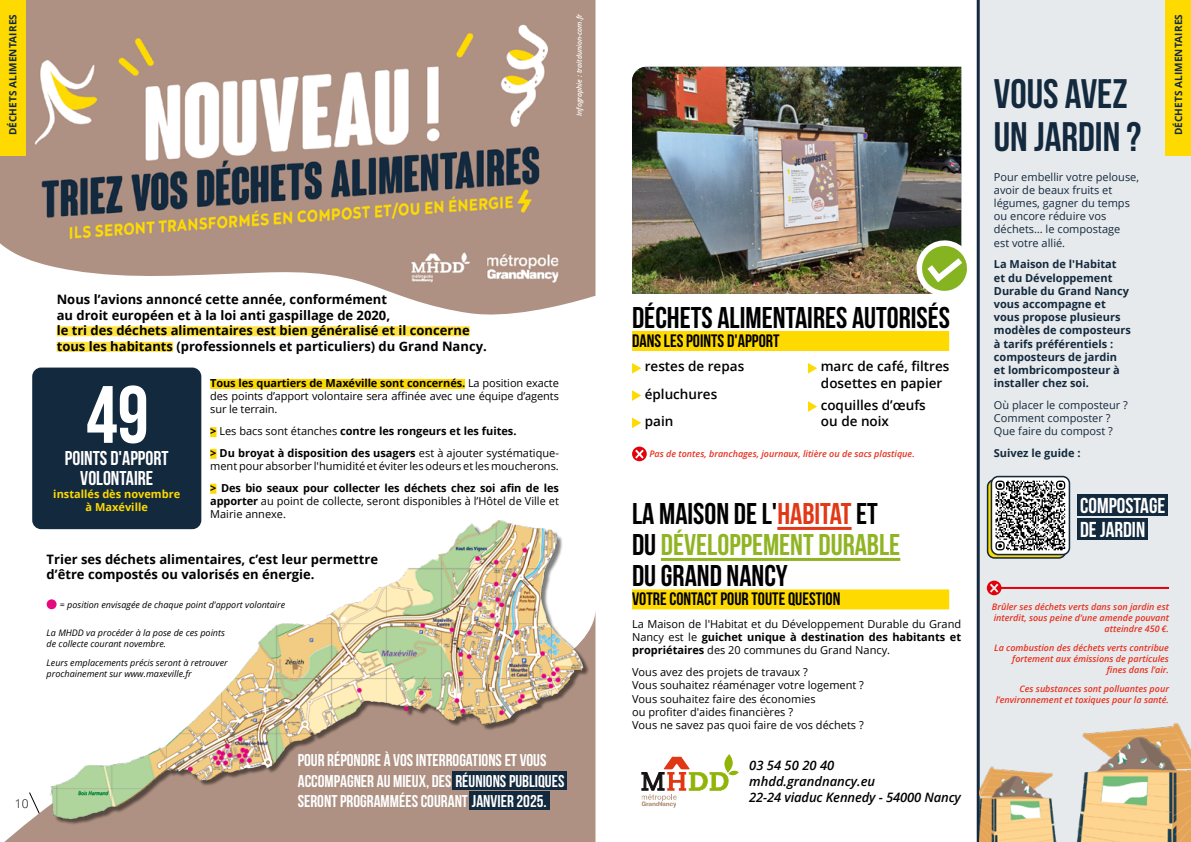
<style>
.page{position:relative;width:1191px;height:842px;background:#fff}
.page>*{position:absolute;margin:0;border:0;box-sizing:border-box;transform-origin:0 0}
.t1{font:41.2px/42.6px "Bebas Neue";color:#13293e}
.t2{font:30px/31px "Bebas Neue";color:#000}
.t3{font:21.6px "Bebas Neue";color:#fff}
.t4{font:20px/20px "Bebas Neue";color:#fff;text-align:center}
.t5{font:18px "Bebas Neue";color:#000}
.t6{font:17.1px/20.5px "Bebas Neue";color:#fff}
.t7{font:600 13.5px/27.3px "Open Sans";color:#000}
.t8{font:700 13px/15.6px "Open Sans";color:#000}
.t9{font:italic 600 13px/15.6px "Open Sans";letter-spacing:-.01em;color:#000}
.t10{font:300 12px "Open Sans";color:#000}
.t11{font:11px/13.2px "Open Sans";color:#000;text-align:justify}
.t12{font:700 11px/13.2px "Open Sans";color:#13293e}
.t13{font:11px/13.2px "Open Sans";color:#13293e}
.t14{font:700 11px/21.7px "Open Sans";color:#000}
.t15{font:700 11px/13.2px "Open Sans";color:#feda00;text-align:center}
.t16{font:700 10px "Open Sans";letter-spacing:.01em;color:#13293e}
.t17{font:italic 600 9px/10.8px "Open Sans";color:#e6301f;text-align:right}
.t18{font:italic 9px/10.8px "Open Sans";color:#000}
.t19{font:italic 600 7px "Open Sans";color:#fff}
.s1{font-weight:700}
.s2{font-weight:400}
.s3{color:#e13817}
.s4{color:#90b424}
</style>
<div class="page">
<div style="left:57px;top:326px;width:413px;height:10px;background:#fee340"></div>
<div style="left:57px;top:342px;width:116px;height:10px;background:#fee340"></div>
<div style="left:632px;top:331px;width:317px;height:20px;background:#feda00"></div>
<hr style="left:777px;top:527px;width:74px;height:3px;background:#e13817">
<hr style="left:661px;top:558px;width:239px;height:3px;background:#90b424">
<div style="left:632px;top:589px;width:317px;height:20px;background:#feda00"></div>
<svg style="left:632px;top:363px;width:9px;height:11px"></svg>
<svg style="left:632px;top:390px;width:9px;height:11px"></svg>
<svg style="left:632px;top:417px;width:9px;height:11px"></svg>
<svg style="left:808px;top:363px;width:9px;height:11px"></svg>
<svg style="left:808px;top:401px;width:9px;height:11px"></svg>
<svg style="left:4px;top:616px;width:591px;height:226px"></svg>
<img style="left:32px;top:497px;width:555px;height:345px">
<img style="left:0;top:0;width:595px;height:315px">
<div style="left:0;top:0;width:26px;height:156px;background:#feda00"></div>
<svg style="left:632px;top:447px;width:15px;height:14px"></svg>
<div style="left:47px;top:599px;width:10px;height:10px;background:#e50b7e;border-radius:50%"></div>
<img style="left:632px;top:67px;width:329px;height:227px">
<div style="left:978px;top:0;width:213px;height:842px;background:#e7eaec"></div>
<div style="left:1165px;top:0;width:26px;height:156px;background:#feda00"></div>
<svg style="left:641px;top:754px;width:97px;height:54px"></svg>
<hr style="left:976px;top:0;width:3px;height:842px;background:#13293e">
<svg style="left:986px;top:581px;width:15px;height:14px"></svg>
<svg style="left:987px;top:480px;width:78px;height:78px"></svg>
<div style="left:986px;top:479px;width:80px;height:80px;border:2px solid #13293e;border-radius:7px"></div>
<svg style="left:991px;top:477px;width:78px;height:78px;background:#939393"></svg>
<svg style="left:995px;top:481px;width:70px;height:9px"></svg>
<div style="left:990px;top:476px;width:80px;height:79px;border:2px solid #13293e;border-radius:7px"></div>
<hr style="left:998px;top:587px;width:171px;height:2px;background:#e2000b">
<img style="left:1076px;top:723px;width:115px;height:119px">
<img style="left:979px;top:750px;width:78px;height:92px">
<div style="left:1077px;top:518px;width:71px;height:22px;background:#13293e"></div>
<div style="left:1077px;top:494px;width:91px;height:22px;background:#13293e"></div>
<svg style="left:912px;top:236px;width:55px;height:58px"></svg>
<div style="left:210px;top:379px;width:255px;height:10px;background:#feda00"></div>
<div style="left:210px;top:427px;width:6px;height:10px;background:#feda00"></div>
<div style="left:210px;top:449px;width:6px;height:10px;background:#feda00"></div>
<div style="left:210px;top:484px;width:6px;height:10px;background:#feda00"></div>
<div style="left:32px;top:368px;width:169px;height:161px;background:#13293e;border-radius:9px"></div>
<svg style="left:87px;top:385px;width:59px;height:58px"></svg>
<svg style="left:452px;top:771px;width:115px;height:39px;background:#2d3a49"></svg>
<p class="t16" style="left:6px;top:135px;width:123px;rotate:-90deg">DÉCHETS ALIMENTAIRES</p>
<p class="t19" style="left:574px;top:116px;width:104px;rotate:-90deg">Infographie : traitdunion-com.fr</p>
<p class="t10" style="left:15px;top:796px;width:15px">10</p>
<p class="t8" style="left:57px;top:291px;width:431px">Nous l’avions annoncé cette année, conformément<br>au droit européen et à la loi anti gaspillage de 2020,<br>le tri des déchets alimentaires est bien généralisé et il concerne tous les habitants (professionnels et particuliers) du Grand Nancy.</p>
<h2 class="t2" style="left:632px;top:302px;width:319px">DÉCHETS ALIMENTAIRES AUTORISÉS</h2>
<h3 class="t5" style="left:632px;top:331px;width:149px">DANS LES POINTS D'APPORT</h3>
<h3 class="t4" style="left:65px;top:448px;width:105px">POINTS D'APPORT<br>VOLONTAIRE</h3>
<p class="t15" style="left:53px;top:487px;width:128px">installés dès novembre à Maxéville</p>
<p class="t11" style="left:210px;top:376px;width:350px"><span class="s1">Tous les quartiers de Maxéville sont concernés.</span> La position exacte des points d’apport volontaire sera affinée avec une équipe d’agents sur le terrain.</p>
<p class="t14" style="left:210px;top:420px;width:350px">&gt; <span class="s2">Les bacs sont étanches</span> contre les rongeurs et les fuites.<br>&gt; Du broyat à disposition des usagers <span class="s2">est à ajouter systématique-</span></p>
<p class="t11" style="left:210px;top:459px;width:350px">ment pour absorber l'humidité et éviter les odeurs et les moucherons.</p>
<p class="t11" style="left:210px;top:481px;width:350px"><span class="s1">&gt; Des bio seaux pour collecter les déchets chez soi afin de les apporter</span> au point de collecte, seront disponibles à l’Hôtel de Ville et Mairie annexe.</p>
<p class="t8" style="left:47px;top:551px;width:333px">Trier ses déchets alimentaires, c’est leur permettre d’être compostés ou valorisés en énergie.</p>
<p class="t18" style="left:60px;top:599px;width:227px">= position envisagée de chaque point d'apport volontaire</p>
<p class="t18" style="left:47px;top:627px;width:180px">La MHDD va procéder à la pose de ces points de collecte courant novembre.</p>
<p class="t18" style="left:47px;top:657px;width:182px">Leurs emplacements précis seront à retrouver prochainement sur www.maxeville.fr</p>
<h3 class="t6" style="left:298px;top:750px;width:268px">POUR RÉPONDRE À VOS INTERROGATIONS ET VOUS<br>ACCOMPAGNER AU MIEUX, DES RÉUNIONS PUBLIQUES<br>SERONT PROGRAMMÉES COURANT JANVIER 2025.</h3>
<p class="t7" style="left:645px;top:353px;width:101px">restes de repas épluchures pain</p>
<p class="t7" style="left:820px;top:358px;width:130px;line-height:16.3px">marc de café, filtres dosettes en papier</p>
<p class="t7" style="left:820px;top:396px;width:107px;line-height:16.3px">coquilles d’œufs ou de noix</p>
<p class="t17" style="left:649px;top:448px;width:267px">Pas de tontes, branchages, journaux, litière ou de sacs plastique.</p>
<h2 class="t2" style="left:632px;top:498px;width:270px">LA MAISON DE L'<span class="s3">HABITAT</span> ET<br>DU <span class="s4">DÉVELOPPEMENT DURABLE<br></span>DU GRAND NANCY</h2>
<h3 class="t5" style="left:632px;top:589px;width:210px">VOTRE CONTACT POUR TOUTE QUESTION</h3>
<p class="t11" style="left:632px;top:617px;width:331px">La Maison de l'Habitat et du Développement Durable du Grand Nancy est le <span class="s1">guichet unique à destination des habitants et propriétaires</span> des 20 communes du Grand Nancy.</p>
<p class="t11" style="left:632px;top:665px;width:233px;text-align:left">Vous avez des projets de travaux ?<br>Vous souhaitez réaménager votre logement ?<br>Vous souhaitez faire des économies<br>ou profiter d'aides financières ?<br>Vous ne savez pas quoi faire de vos déchets ?</p>
<p class="t9" style="left:749px;top:757px;width:213px">03 54 50 20 40 mhdd.grandnancy.eu<br>22-24 viaduc Kennedy - 54000 Nancy</p>
<h1 class="t1" style="left:994px;top:72px;width:149px">VOUS AVEZ<br>UN JARDIN ?</h1>
<p class="t13" style="left:994px;top:170px;width:147px">Pour embellir votre pelouse, avoir de beaux fruits et légumes, gagner du temps ou encore réduire vos déchets… le compostage<br>est votre allié.</p>
<p class="t12" style="left:994px;top:257px;width:139px">La Maison de l'Habitat<br>et du Développement<br>Durable du Grand Nancy vous accompagne et vous propose plusieurs modèles de composteurs à tarifs préférentiels : composteurs de jardin et lombricomposteur à installer chez soi.</p>
<p class="t13" style="left:994px;top:398px;width:136px">Où placer le composteur ?<br>Comment composter ?<br>Que faire du compost ?</p>
<p class="t12" style="left:994px;top:446px;width:88px">Suivez le guide :</p>
<p class="t16" style="left:1171px;top:135px;width:123px;rotate:-90deg">DÉCHETS ALIMENTAIRES</p>
<h3 class="t3" style="left:1080px;top:494px;width:87px">COMPOSTAGE</h3>
<h3 class="t3" style="left:1080px;top:518px;width:67px">DE JARDIN</h3>
<p class="t17" style="left:992px;top:601px;width:179px">Brûler ses déchets verts dans son jardin est interdit, sous peine d’une amende pouvant atteindre 450 €.</p>
<p class="t17" style="left:994px;top:642px;width:176px">La combustion des déchets verts contribue fortement aux émissions de particules fines dans l’air.</p>
<p class="t17" style="left:995px;top:683px;width:175px">Ces substances sont polluantes pour l’environnement et toxiques pour la santé.</p>
</div>
